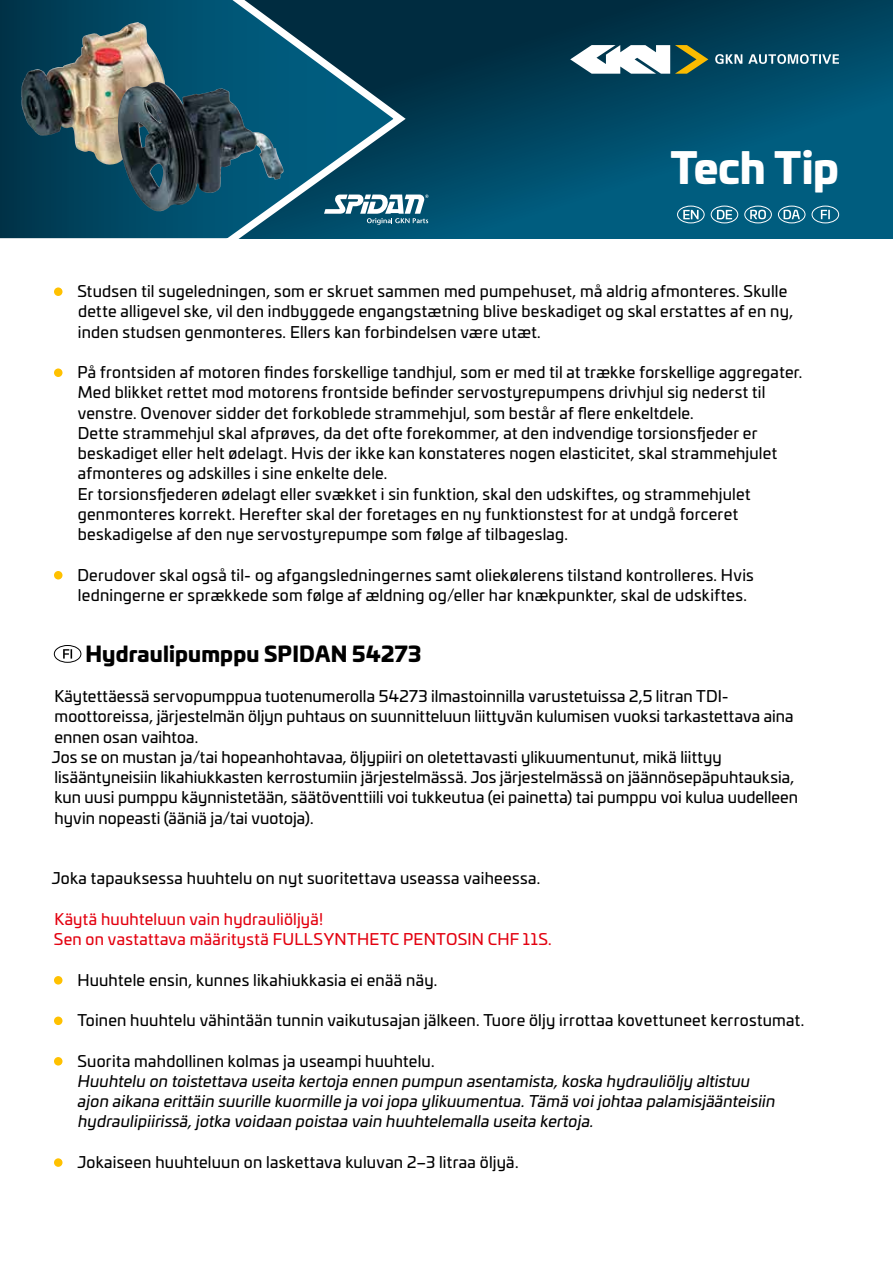
<style>
.page{position:relative;width:893px;height:1263px;background:#fff}
.page>*{position:absolute;margin:0;border:0;box-sizing:border-box;transform-origin:0 0}
.t1{font:900 42px "Univia Pro";letter-spacing:-.005em;color:#fff}
.t2{font:900 21px "Univia Pro";letter-spacing:.01em;color:#000}
.t3{font:15.75px/20.2px "Univia Pro";letter-spacing:.015em;color:#000}
.t4{font:italic 15.75px/20.2px "Univia Pro";letter-spacing:.01em;color:#000}
.t5{font:15.75px/20.2px "Univia Pro";letter-spacing:.015em;color:#e3000f}
</style>
<div class="page">
<svg style="left:412px;top:0;width:481px;height:238px;background:#004a66"></svg>
<svg style="left:570px;top:45px;width:138px;height:29px"></svg>
<svg style="left:715px;top:54px;width:27px;height:10px"></svg>
<svg style="left:748px;top:54px;width:91px;height:10px"></svg>
<svg style="left:412px;top:195px;width:16px;height:30px"></svg>
<svg style="left:0;top:0;width:412px;height:239px;background:#11516a"></svg>
<div style="left:711px;top:206px;width:27px;height:17px;border:1px solid #fff;border-radius:50%"></div>
<svg style="left:717px;top:210px;width:15px;height:9px"></svg>
<div style="left:677px;top:206px;width:27px;height:17px;border:1px solid #fff;border-radius:50%"></div>
<svg style="left:683px;top:210px;width:15px;height:9px"></svg>
<div style="left:778px;top:206px;width:27px;height:17px;border:1px solid #fff;border-radius:50%"></div>
<svg style="left:784px;top:210px;width:16px;height:9px"></svg>
<svg style="left:821px;top:210px;width:9px;height:9px"></svg>
<div style="left:812px;top:206px;width:27px;height:17px;border:1px solid #fff;border-radius:50%"></div>
<div style="left:744px;top:206px;width:28px;height:17px;border:1px solid #fff;border-radius:50%"></div>
<svg style="left:750px;top:210px;width:16px;height:9px"></svg>
<img style="left:21px;top:22px;width:156px;height:143px">
<img style="left:118px;top:82px;width:166px;height:130px">
<div style="left:54px;top:287px;width:9px;height:9px;background:#ffc100;border-radius:50%"></div>
<div style="left:54px;top:368px;width:9px;height:9px;background:#ffc100;border-radius:50%"></div>
<div style="left:54px;top:571px;width:9px;height:8px;background:#ffc100;border-radius:50%"></div>
<svg style="left:63px;top:649px;width:9px;height:10px"></svg>
<div style="left:54px;top:645px;width:27px;height:18px;border:1px solid #000;border-radius:50%"></div>
<div style="left:54px;top:976px;width:9px;height:8px;background:#ffc100;border-radius:50%"></div>
<div style="left:54px;top:1016px;width:9px;height:9px;background:#ffc100;border-radius:50%"></div>
<div style="left:54px;top:1057px;width:9px;height:8px;background:#ffc100;border-radius:50%"></div>
<div style="left:54px;top:1158px;width:9px;height:9px;background:#ffc100;border-radius:50%"></div>
<h1 class="t1" style="left:671px;top:134px;width:170px">Tech Tip</h1>
<p class="t3" style="left:77px;top:280px;width:717px">Studsen til sugeledningen, som er skruet sammen med pumpehuset, må aldrig afmonteres. Skulle dette alligevel ske, vil den indbyggede engangstætning blive beskadiget og skal erstattes af en ny, inden studsen genmonteres. Ellers kan forbindelsen være utæt.</p>
<p class="t3" style="left:77px;top:361px;width:726px">På frontsiden af motoren findes forskellige tandhjul, som er med til at trække forskellige aggregater.<br>Med blikket rettet mod motorens frontside befinder servostyrepumpens drivhjul sig nederst til venstre. Ovenover sidder det forkoblede strammehjul, som består af flere enkeltdele.<br>Dette strammehjul skal afprøves, da det ofte forekommer, at den indvendige torsionsfjeder er beskadiget eller helt ødelagt. Hvis der ikke kan konstateres nogen elasticitet, skal strammehjulet afmonteres og adskilles i sine enkelte dele.<br>Er torsionsfjederen ødelagt eller svækket i sin funktion, skal den udskiftes, og strammehjulet genmonteres korrekt. Herefter skal der foretages en ny funktionstest for at undgå forceret beskadigelse af den nye servostyrepumpe som følge af tilbageslag.</p>
<p class="t3" style="left:77px;top:564px;width:678px">Derudover skal også til- og afgangsledningernes samt oliekølerens tilstand kontrolleres. Hvis ledningerne er sprækkede som følge af ældning og/eller har knækpunkter, skal de udskiftes.</p>
<h2 class="t2" style="left:86px;top:636px;width:338px">Hydraulipumppu SPIDAN 54273</h2>
<p class="t3" style="left:52px;top:685px;width:748px">Käytettäessä servopumppua tuotenumerolla 54273 ilmastoinnilla varustetuissa 2,5 litran TDI&shy;moottoreissa, järjestelmän öljyn puhtaus on suunnitteluun liittyvän kulumisen vuoksi tarkastettava aina ennen osan vaihtoa.<br>Jos se on mustan ja/tai hopeanhohtavaa, öljypiiri on oletettavasti ylikuumentunut, mikä liittyy lisääntyneisiin likahiukkasten kerrostumiin järjestelmässä. Jos järjestelmässä on jäännösepäpuhtauksia, kun uusi pumppu käynnistetään, säätöventtiili voi tukkeutua (ei painetta) tai pumppu voi kulua uudelleen hyvin nopeasti (ääniä ja/tai vuotoja).</p>
<p class="t3" style="left:52px;top:867px;width:490px">Joka tapauksessa huuhtelu on nyt suoritettava useassa vaiheessa.</p>
<p class="t5" style="left:54px;top:908px;width:499px">Käytä huuhteluun vain hydrauliöljyä!<br>Sen on vastattava määritystä FULLSYNTHETC PENTOSIN CHF 11S.</p>
<p class="t3" style="left:77px;top:969px;width:361px">Huuhtele ensin, kunnes likahiukkasia ei enää näy.</p>
<p class="t3" style="left:77px;top:1009px;width:728px">Toinen huuhtelu vähintään tunnin vaikutusajan jälkeen. Tuore öljy irrottaa kovettuneet kerrostumat.</p>
<p class="t3" style="left:77px;top:1050px;width:359px">Suorita mahdollinen kolmas ja useampi huuhtelu.</p>
<p class="t4" style="left:78px;top:1070px;width:699px">Huuhtelu on toistettava useita kertoja ennen pumpun asentamista, koska hydrauliöljy altistuu ajon aikana erittäin suurille kuormille ja voi jopa ylikuumentua. Tämä voi johtaa palamisjäänteisiin hydraulipiirissä, jotka voidaan poistaa vain huuhtelemalla useita kertoja.</p>
<p class="t3" style="left:77px;top:1151px;width:443px">Jokaiseen huuhteluun on laskettava kuluvan 2–3 litraa öljyä.</p>
</div>
